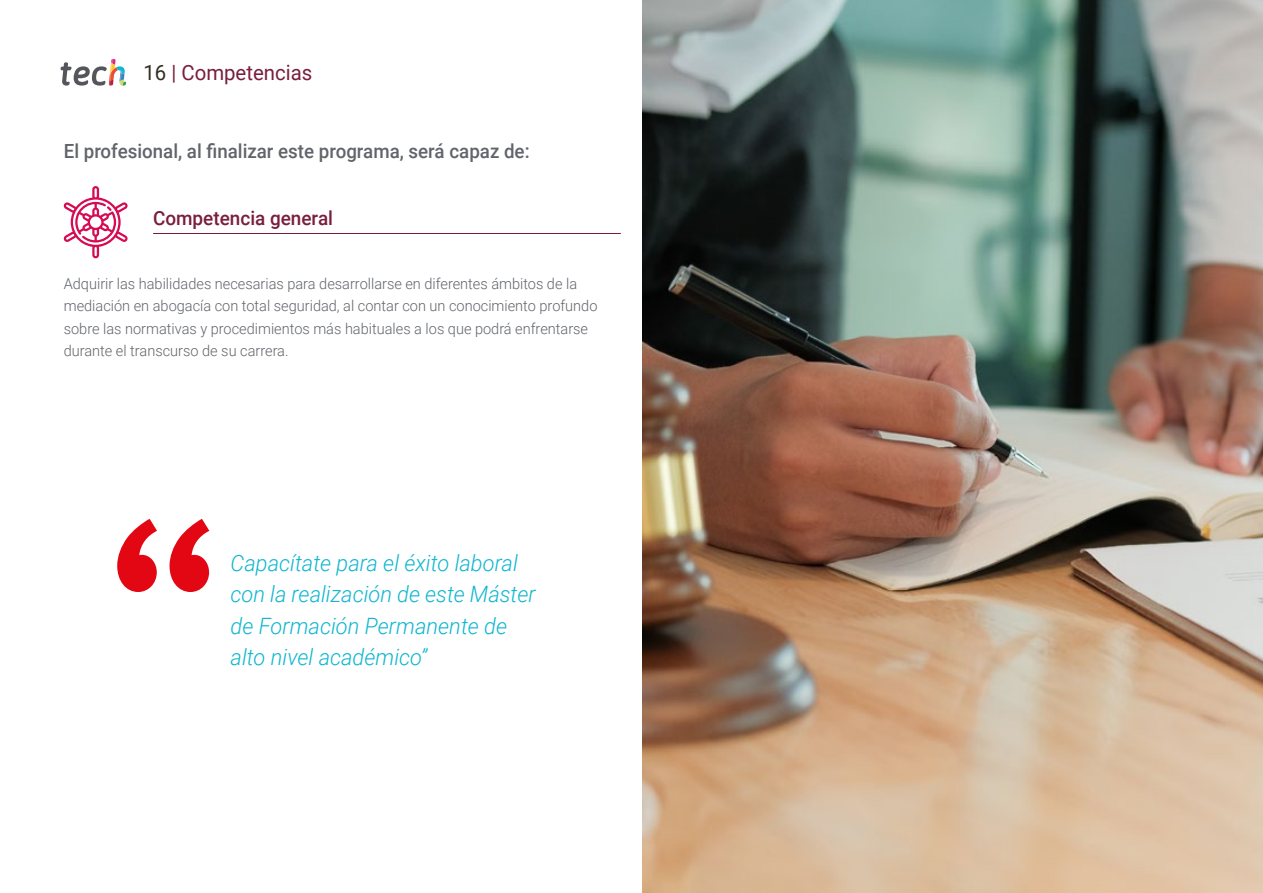
<style>
.page{position:relative;width:1263px;height:893px;background:#fff}
.page>*{position:absolute;margin:0;border:0;box-sizing:border-box;transform-origin:0 0}
.t1{font:italic 300 22.5px/31.5px "Roboto";color:#0fb6cf}
.t2{font:21px "Roboto";color:#791e3c}
.t3{font:500 19.5px "Roboto";color:#61646a;scale:.96 1}
.t4{font:500 19.5px "Roboto";color:#791e3c}
.t5{font:300 15px/22.5px "Roboto";color:#61646a}
.s1{color:#312e20}
</style>
<div class="page">
<hr style="left:153px;top:233px;width:468px;height:1px;background:#791e3c">
<svg style="left:63px;top:186px;width:65px;height:72px"></svg>
<svg style="left:61px;top:59px;width:65px;height:27px"></svg>
<img style="left:642px;top:0;width:621px;height:893px">
<svg style="left:117px;top:519px;width:92px;height:73px"></svg>
<h2 class="t2" style="left:144px;top:57px;width:170px"><span class="s1">16</span> | Competencias</h2>
<h3 class="t3" style="left:64px;top:137px;width:487px">El profesional, al finalizar este programa, será capaz de:</h3>
<h3 class="t4" style="left:153px;top:205px;width:181px">Competencia general</h3>
<p class="t5" style="left:64px;top:272px;width:535px">Adquirir las habilidades necesarias para desarrollarse en diferentes ámbitos de la mediación en abogacía con total seguridad, al contar con un conocimiento profundo sobre las normativas y procedimientos más habituales a los que podrá enfrentarse durante el transcurso de su carrera.</p>
<h1 class="t1" style="left:231px;top:546px;width:307px">Capacítate para el éxito laboral con la realización de este Máster de Formación Permanente de alto nivel académico”</h1>
</div>
